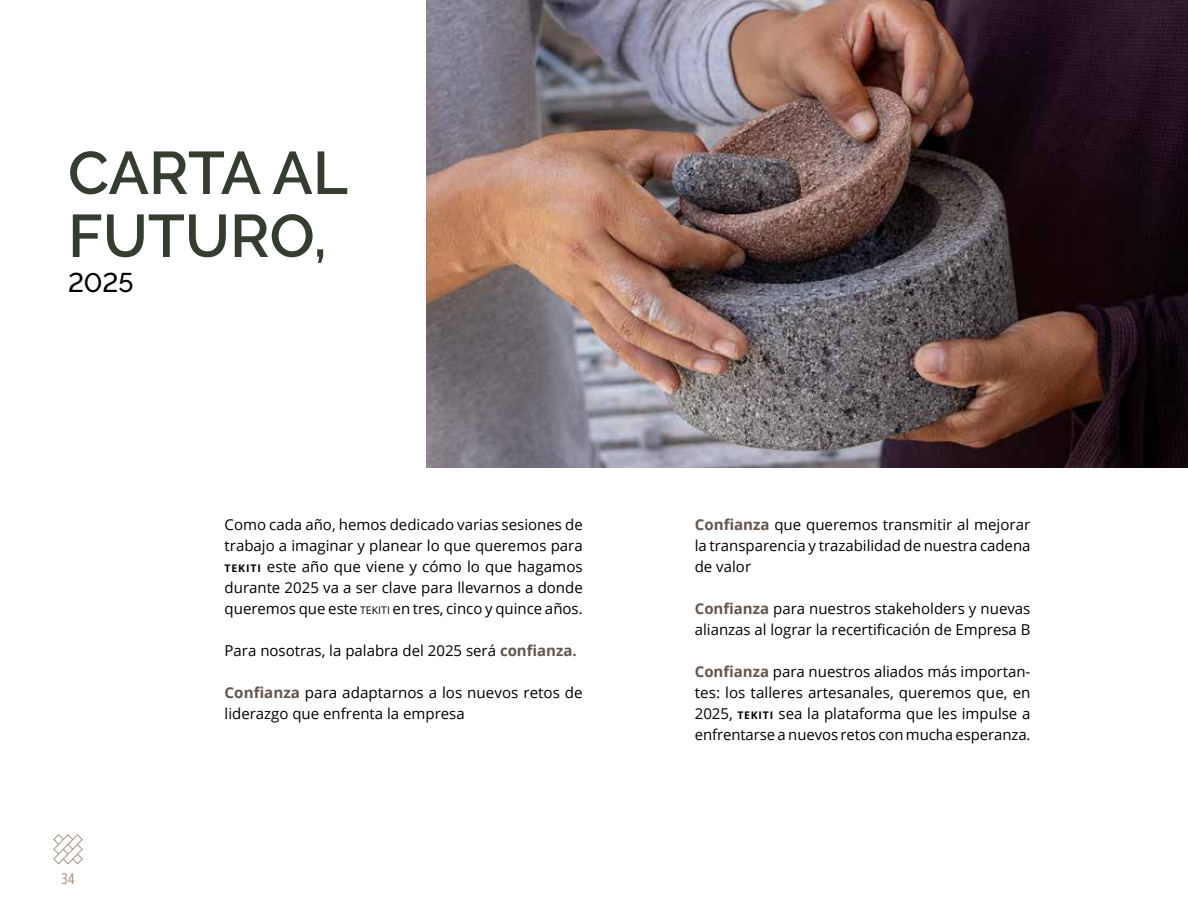
<style>
.page{position:relative;width:1188px;height:918px;background:#fff}
.page>*{position:absolute;margin:0;border:0;box-sizing:border-box;transform-origin:0 0}
.t1{font:600 60px/63px "Raleway";color:#353d30}
.t2{font:500 27px "Raleway";color:#000}
.t3{font:15px/21px "Open Sans";color:#000;text-align:justify}
.t4{font:15px "Open Sans Condensed";color:#a29085}
.s1{font-weight:700;font-size:10.5px}
.s2{font-size:10.5px}
.s3{font-weight:700;color:#63564d}
</style>
<div class="page">
<img style="left:426px;top:0;width:762px;height:467px">
<svg style="left:53px;top:834px;width:30px;height:31px"></svg>
<h1 class="t1" style="left:68px;top:142px;width:281px">CARTA AL<br>FUTURO,</h1>
<h2 class="t2" style="left:68px;top:267px;width:67px">2025</h2>
<p class="t4" style="left:62px;top:868px;width:14px">34</p>
<p class="t3" style="left:225px;top:514px;width:360px">Como cada año, hemos dedicado varias sesiones de trabajo a imaginar y planear lo que queremos para <span class="s1">tekiti</span> este año que viene y cómo lo que hagamos durante 2025 va a ser clave para llevarnos a donde queremos que este <span class="s2">tekiti</span> en tres, cinco y quince años.</p>
<p class="t3" style="left:225px;top:640px;width:354px">Para nosotras, la palabra del 2025 será <span class="s3">confianza.</span></p>
<p class="t3" style="left:225px;top:682px;width:360px"><span class="s3">Confianza</span> para adaptarnos a los nuevos retos de liderazgo que enfrenta la empresa</p>
<p class="t3" style="left:695px;top:514px;width:337px"><span class="s3">Confianza</span> que queremos transmitir al mejorar la transparencia y trazabilidad de nuestra cadena de valor</p>
<p class="t3" style="left:695px;top:598px;width:337px"><span class="s3">Confianza</span> para nuestros stakeholders y nuevas alianzas al lograr la recertificación de Empresa B</p>
<p class="t3" style="left:695px;top:661px;width:337px"><span class="s3">Confianza</span> para nuestros aliados más importan&shy;tes: los talleres artesanales, queremos que, en 2025, <span class="s1">tekiti</span> sea la plataforma que les impulse a enfrentarse a nuevos retos con mucha esperanza.</p>
</div>
